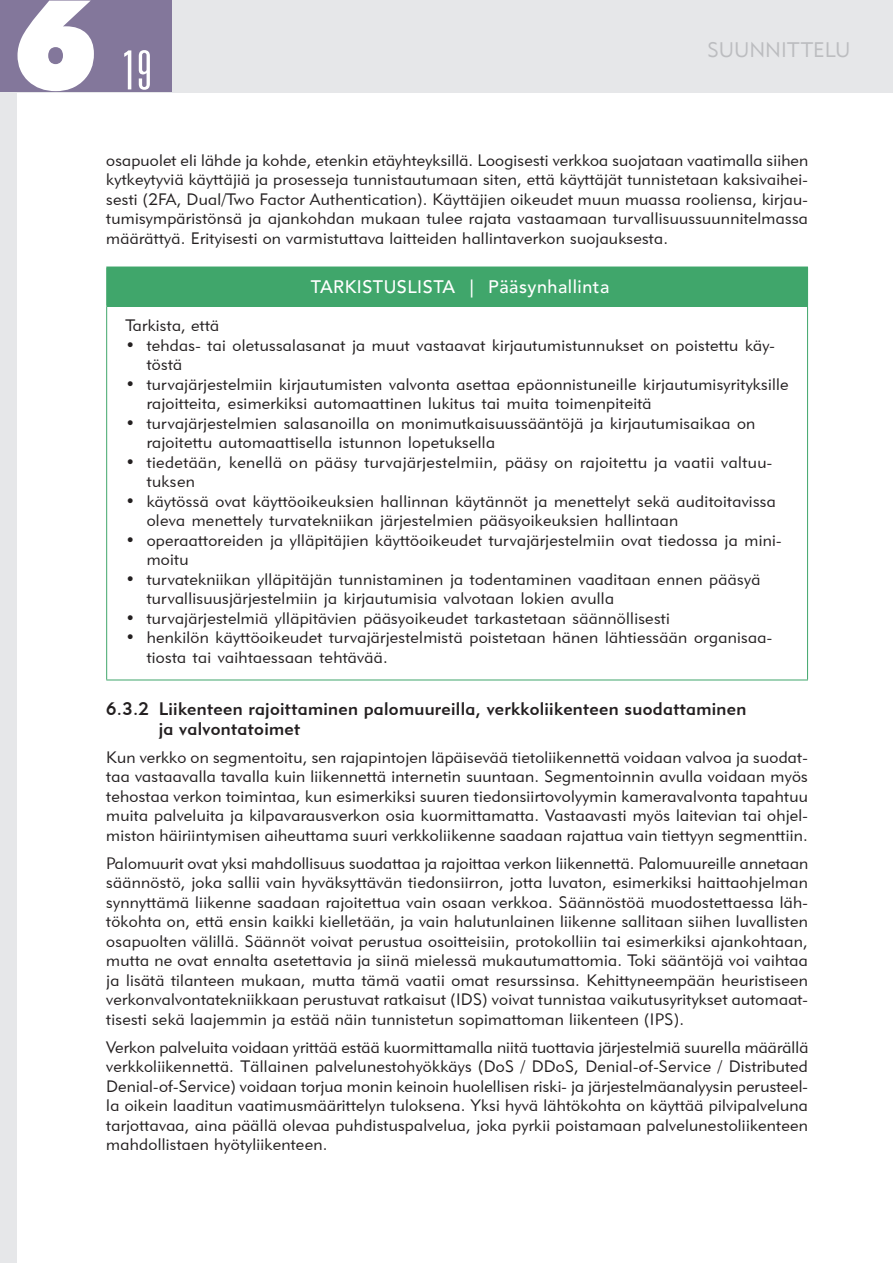
<style>
.page{position:relative;width:893px;height:1263px;background:#fff}
.page>*{position:absolute;margin:0;border:0;box-sizing:border-box;transform-origin:0 0}
.t1{font:900 123.75px "Futura BT";color:#fff}
.t2{font:300 ultra-condensed 54px "Univers";color:#fff}
.t3{font:21px "Geometric 415 BT Lite A";color:#bcbdc0}
.a_otsikko4{font:18px/19.5px "Geometric 415 BT Medium A";letter-spacing:.015em;color:#231f20}
.taulukon_otsikkorivi{font:500 18px "Avenir LT Std";letter-spacing:.03em;color:#fff}
.leipateksti{font:16.5px/19.5px "Geometric 415 BT Lite A";letter-spacing:.02em;color:#231f20}
.tarkistuslista_1{font:16.5px "Geometric 415 BT Lite A";letter-spacing:.015em;color:#231f20}
</style>
<div class="page">
<div style="left:1px;top:0;width:892px;height:93px;background:#e6e7e9"></div>
<div style="left:0;top:92px;width:17px;height:1171px;background:#e6e7e9"></div>
<div style="left:0;top:0;width:172px;height:92px;background:#83779b"></div>
<div style="left:107px;top:267px;width:700px;height:39px;background:#40a66b"></div>
<hr style="left:106px;top:267px;width:1px;height:39px;background:#40a66b">
<hr style="left:807px;top:267px;width:1px;height:39px;background:#40a66b">
<hr style="left:106px;top:306px;width:702px;height:1px;background:#40a66b">
<hr style="left:106px;top:306px;width:1px;height:374px;background:#40a66b">
<hr style="left:807px;top:306px;width:1px;height:374px;background:#40a66b">
<hr style="left:106px;top:680px;width:702px;height:1px;background:#40a66b">
<h1 class="t1" style="left:13px;top:-30px;width:86px">6</h1>
<h2 class="t2" style="left:122px;top:42px;width:32px">19</h2>
<p class="t3" style="left:707px;top:37px;width:145px">SUUNNITTELU</p>
<p class="leipateksti" style="left:106px;top:150px;width:703px;text-align:justify">osapuolet eli lähde ja kohde, etenkin etäyhteyksillä. Loogisesti verkkoa suojataan vaatimalla siihen kytkeytyviä käyttäjiä ja prosesseja tunnistautumaan siten, että käyttäjät tunnistetaan kaksivaihei&shy;sesti (2FA, Dual/Two Factor Authentication). Käyttäjien oikeudet muun muassa rooliensa, kirjau&shy;tumisympäristönsä ja ajankohdan mukaan tulee rajata vastaamaan turvallisuussuunnitelmassa määrättyä. Erityisesti on varmistuttava laitteiden hallintaverkon suojauksesta.</p>
<p class="taulukon_otsikkorivi" style="left:311px;top:277px;width:300px">TARKISTUSLISTA | Pääsynhallinta</p>
<p class="tarkistuslista_1" style="left:125px;top:316px;width:95px">Tarkista, että</p>
<p class="leipateksti" style="left:147px;top:335px;width:630px;text-indent:-21px">• tehdas- tai oletussalasanat ja muut vastaavat kirjautumistunnukset on poistettu käy&shy;töstä</p>
<p class="leipateksti" style="left:147px;top:374px;width:643px;text-indent:-21px">• turvajärjestelmiin kirjautumisten valvonta asettaa epäonnistuneille kirjautumisyrityksille rajoitteita, esimerkiksi automaattinen lukitus tai muita toimenpiteitä</p>
<p class="leipateksti" style="left:147px;top:413px;width:610px;text-indent:-21px">• turvajärjestelmien salasanoilla on monimutkaisuussääntöjä ja kirjautumisaikaa on rajoitettu automaattisella istunnon lopetuksella</p>
<p class="leipateksti" style="left:147px;top:452px;width:627px;text-indent:-21px">• tiedetään, kenellä on pääsy turvajärjestelmiin, pääsy on rajoitettu ja vaatii valtuu&shy;tuksen</p>
<p class="leipateksti" style="left:147px;top:491px;width:631px;text-indent:-21px">• käytössä ovat käyttöoikeuksien hallinnan käytännöt ja menettelyt sekä auditoitavissa oleva menettely turvatekniikan järjestelmien pääsyoikeuksien hallintaan</p>
<p class="leipateksti" style="left:147px;top:530px;width:636px;text-indent:-21px">• operaattoreiden ja ylläpitäjien käyttöoikeudet turvajärjestelmiin ovat tiedossa ja mini&shy;moitu</p>
<p class="leipateksti" style="left:147px;top:569px;width:615px;text-indent:-21px">• turvatekniikan ylläpitäjän tunnistaminen ja todentaminen vaaditaan ennen pääsyä turvallisuusjärjestelmiin ja kirjautumisia valvotaan lokien avulla</p>
<p class="leipateksti" style="left:125px;top:608px;width:546px">• turvajärjestelmiä ylläpitävien pääsyoikeudet tarkastetaan säännöllisesti</p>
<p class="leipateksti" style="left:147px;top:628px;width:627px;text-indent:-21px">• henkilön käyttöoikeudet turvajärjestelmistä poistetaan hänen lähtiessään organisaa&shy;tiosta tai vaihtaessaan tehtävää.</p>
<p class="a_otsikko4" style="left:159px;top:699px;width:589px;text-indent:-53px">6.3.2 Liikenteen rajoittaminen palomuureilla, verkkoliikenteen suodattaminen ja valvontatoimet</p>
<p class="leipateksti" style="left:106px;top:747px;width:703px;text-align:justify">Kun verkko on segmentoitu, sen rajapintojen läpäisevää tietoliikennettä voidaan valvoa ja suodat&shy;taa vastaavalla tavalla kuin liikennettä internetin suuntaan. Segmentoinnin avulla voidaan myös tehostaa verkon toimintaa, kun esimerkiksi suuren tiedonsiirtovolyymin kameravalvonta tapahtuu muita palveluita ja kilpavarausverkon osia kuormittamatta. Vastaavasti myös laitevian tai ohjel&shy;miston häiriintymisen aiheuttama suuri verkkoliikenne saadaan rajattua vain tiettyyn segmenttiin.</p>
<p class="leipateksti" style="left:106px;top:853px;width:703px;text-align:justify">Palomuurit ovat yksi mahdollisuus suodattaa ja rajoittaa verkon liikennettä. Palomuureille annetaan säännöstö, joka sallii vain hyväksyttävän tiedonsiirron, jotta luvaton, esimerkiksi haittaohjelman synnyttämä liikenne saadaan rajoitettua vain osaan verkkoa. Säännöstöä muodostettaessa läh&shy;tökohta on, että ensin kaikki kielletään, ja vain halutunlainen liikenne sallitaan siihen luvallisten osapuolten välillä. Säännöt voivat perustua osoitteisiin, protokolliin tai esimerkiksi ajankohtaan, mutta ne ovat ennalta asetettavia ja siinä mielessä mukautumattomia. Toki sääntöjä voi vaihtaa ja lisätä tilanteen mukaan, mutta tämä vaatii omat resurssinsa. Kehittyneempään heuristiseen verkonvalvontatekniikkaan perustuvat ratkaisut (IDS) voivat tunnistaa vaikutusyritykset automaat&shy;tisesti sekä laajemmin ja estää näin tunnistetun sopimattoman liikenteen (IPS).</p>
<p class="leipateksti" style="left:106px;top:1037px;width:703px;text-align:justify">Verkon palveluita voidaan yrittää estää kuormittamalla niitä tuottavia järjestelmiä suurella määrällä verkkoliikennettä. Tällainen palvelunestohyökkäys (DoS / DDoS, Denial-of-Service / Distributed Denial-of-Service) voidaan torjua monin keinoin huolellisen riski- ja järjestelmäanalyysin perusteel&shy;la oikein laaditun vaatimusmäärittelyn tuloksena. Yksi hyvä lähtökohta on käyttää pilvipalveluna tarjottavaa, aina päällä olevaa puhdistuspalvelua, joka pyrkii poistamaan palvelunestoliikenteen mahdollistaen hyötyliikenteen.</p>
</div>
